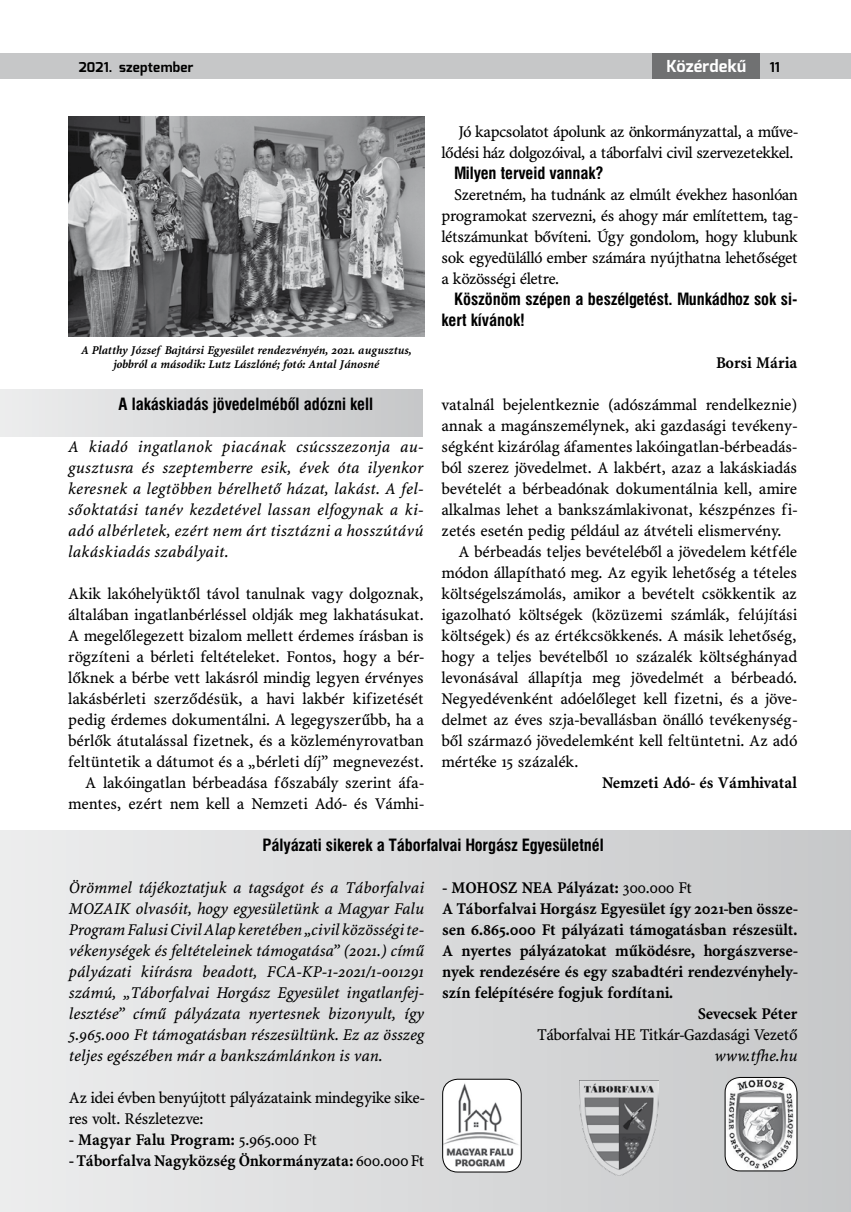
<style>
.page{position:relative;width:851px;height:1212px;background:#fff}
.page>*{position:absolute;margin:0;border:0;box-sizing:border-box;transform-origin:0 0}
.t1{font:16.5px/21px "Minion PFL";letter-spacing:.02em;color:#000;text-align:justify}
.t2{font:italic 16.5px/21px "Minion PFL";color:#000;text-align:justify}
.t3{font:700 16.5px "Minion PFL";color:#000}
.t4{font:700 16.5px/21px "Swiss 721 Cn PFL";color:#000}
.t5{font:16.5px/21px "Minion PFL";color:#000}
.t6{font:16.5px/21px "Minion PFL";letter-spacing:-.005em;color:#000;text-align:right}
.t7{font:700 16.5px "Exo";letter-spacing:.01em;color:#fff}
.t8{font:700 13.5px "Exo";letter-spacing:.015em;color:#000}
.t9{font:italic 700 12px/14.4px "Minion PFL";color:#000;text-align:center}
.s1{font-weight:400}
</style>
<div class="page">
<div style="left:0;top:53px;width:850px;height:26px;background:#c6c7c8"></div>
<div style="left:651px;top:53px;width:108px;height:26px;background:#707172"></div>
<img style="left:68px;top:116px;width:356px;height:221px">
<div style="left:0;top:389px;width:422px;height:48px;background:linear-gradient(to right,#ededee,#c6c7c9)"></div>
<div style="left:1px;top:830px;width:849px;height:382px;background:linear-gradient(to right,#ededee,#c6c7c9)"></div>
<img style="left:725px;top:1077px;width:71px;height:94px">
<div style="left:724px;top:1077px;width:73px;height:94px;border:1px solid #000;border-radius:15px"></div>
<img style="left:442px;top:1079px;width:79px;height:93px">
<div style="left:442px;top:1079px;width:79px;height:93px;border:1px solid #000;border-radius:15px"></div>
<img style="left:579px;top:1081px;width:79px;height:94px">
<p class="t8" style="left:79px;top:58px;width:116px">2021. szeptember</p>
<p class="t7" style="left:666px;top:55px;width:81px">Közérdekű</p>
<p class="t8" style="left:769px;top:58px;width:12px">11</p>
<p class="t9" style="left:81px;top:343px;width:332px">A Platthy József Bajtársi Egyesület rendezvényén, 2021. augusztus, jobbról a második: Lutz Lászlóné; fotó: Antal Jánosné</p>
<p class="t4" style="left:119px;top:394px;width:256px">A lakáskiadás jövedelméből adózni kell</p>
<p class="t2" style="left:68px;top:437px;width:357px">A kiadó ingatlanok piacának csúcsszezonja au&shy;gusztusra és szeptemberre esik, évek óta ilyenkor keresnek a legtöbben bérelhető házat, lakást. A fel&shy;sőoktatási tanév kezdetével lassan elfogynak a ki&shy;adó albérletek, ezért nem árt tisztázni a hosszútávú lakáskiadás szabályait.</p>
<p class="t1" style="left:68px;top:584px;width:357px;text-align:right">Akik lakóhelyüktől távol tanulnak vagy dolgoznak, általában ingatlanbérléssel oldják meg lakhatásukat.<br>A megelőlegezett bizalom mellett érdemes írásban is rögzíteni a bérleti feltételeket. Fontos, hogy a bér&shy;lőknek a bérbe vett lakásról mindig legyen érvényes lakásbérleti szerződésük, a havi lakbér kifizetését pedig érdemes dokumentálni. A legegyszerűbb, ha a bérlők átutalással fizetnek, és a közleményrovatban feltüntetik a dátumot és a „bérleti díj” megnevezést.<br>A lakóingatlan bérbeadása főszabály szerint áfa&shy;mentes, ezért nem kell a Nemzeti Adó- és Vámhi-</p>
<p class="t6" style="left:441px;top:122px;width:357px">Jó kapcsolatot ápolunk az önkormányzattal, a műve&shy;lődési ház dolgozóival, a táborfalvi civil szervezetekkel.</p>
<p class="t4" style="left:454px;top:163px;width:151px">Milyen terveid vannak?</p>
<p class="t1" style="left:441px;top:185px;width:357px;text-indent:13px">Szeretném, ha tudnánk az elmúlt évekhez hasonlóan programokat szervezni, és ahogy már említettem, tag&shy;létszámunkat bővíteni. Úgy gondolom, hogy klubunk sok egyedülálló ember számára nyújthatna lehetőséget a közösségi életre.</p>
<p class="t4" style="left:441px;top:289px;width:357px;text-indent:13px">Köszönöm szépen a beszélgetést. Munkádhoz sok si&shy;kert kívánok!</p>
<p class="t3" style="left:716px;top:354px;width:83px">Borsi Mária</p>
<p class="t1" style="left:441px;top:395px;width:357px">vatalnál bejelentkeznie (adószámmal rendelkeznie)</p>
<p class="t1" style="left:441px;top:416px;width:357px">annak a magánszemélynek, aki gazdasági tevékeny-</p>
<p class="t1" style="left:441px;top:437px;width:357px">ségként kizárólag áfamentes lakóingatlan-bérbeadás-</p>
<p class="t1" style="left:441px;top:458px;width:357px">ból szerez jövedelmet. A lakbért, azaz a lakáskiadás</p>
<p class="t1" style="left:441px;top:479px;width:357px">bevételét a bérbeadónak dokumentálnia kell, amire</p>
<p class="t1" style="left:441px;top:500px;width:357px">alkalmas lehet a bankszámlakivonat, készpénzes fi-</p>
<p class="t1" style="left:441px;top:521px;width:341px">zetés esetén pedig például az átvételi elismervény.</p>
<p class="t1" style="left:458px;top:542px;width:340px">A bérbeadás teljes bevételéből a jövedelem kétféle</p>
<p class="t1" style="left:441px;top:563px;width:357px">módon állapítható meg. Az egyik lehetőség a tételes</p>
<p class="t1" style="left:441px;top:584px;width:357px">költségelszámolás, amikor a bevételt csökkentik az</p>
<p class="t1" style="left:441px;top:605px;width:357px">igazolható költségek (közüzemi számlák, felújítási</p>
<p class="t1" style="left:441px;top:626px;width:356px">költségek) és az értékcsökkenés. A másik lehetőség,</p>
<p class="t1" style="left:441px;top:647px;width:357px">hogy a teljes bevételből 10 százalék költséghányad</p>
<p class="t1" style="left:441px;top:668px;width:357px">levonásával állapítja meg jövedelmét a bérbeadó.</p>
<p class="t1" style="left:441px;top:689px;width:357px">Negyedévenként adóelőleget kell fizetni, és a jöve-</p>
<p class="t1" style="left:441px;top:710px;width:357px">delmet az éves szja-bevallásban önálló tevékenység-</p>
<p class="t1" style="left:441px;top:731px;width:356px">ből származó jövedelemként kell feltüntetni. Az adó</p>
<p class="t1" style="left:441px;top:752px;width:138px">mértéke 15 százalék.</p>
<p class="t3" style="left:602px;top:774px;width:196px">Nemzeti Adó- és Vámhivatal</p>
<p class="t4" style="left:262px;top:835px;width:343px">Pályázati sikerek a Táborfalvai Horgász Egyesületnél</p>
<p class="t2" style="left:69px;top:878px;width:357px">Örömmel tájékoztatjuk a tagságot és a Táborfalvai MOZAIK olvasóit, hogy egyesületünk a Magyar Falu Program Falusi Civil Alap keretében „civil közösségi te&shy;vékenységek és feltételeinek támogatása” (2021.) című pályázati kiírásra beadott, FCA-KP-1-2021/1-001291 számú, „Táborfalvai Horgász Egyesület ingatlanfej&shy;lesztése” című pályázata nyertesnek bizonyult, így 5.965.000 Ft támogatásban részesültünk. Ez az összeg teljes egészében már a bankszámlánkon is van.</p>
<p class="t5" style="left:69px;top:1088px;width:357px">Az idei évben benyújtott pályázataink mindegyike sike&shy;res volt. Részletezve:</p>
<p class="t3" style="left:69px;top:1131px;width:249px">- Magyar Falu Program: <span class="s1">5.965.000 Ft</span></p>
<p class="t3" style="left:69px;top:1152px;width:357px">- Táborfalva Nagyközség Önkormányzata: <span class="s1">600.000 Ft</span></p>
<p class="t3" style="left:442px;top:879px;width:251px">- MOHOSZ NEA Pályázat: <span class="s1">300.000 Ft</span></p>
<p class="t3" style="left:442px;top:900px;width:357px">A Táborfalvai Horgász Egyesület így 2021-ben össze-</p>
<p class="t3" style="left:442px;top:921px;width:356px">sen 6.865.000 Ft pályázati támogatásban részesült.</p>
<p class="t3" style="left:442px;top:942px;width:357px">A nyertes pályázatokat működésre, horgászverse-</p>
<p class="t3" style="left:442px;top:963px;width:357px">nyek rendezésére és egy szabadtéri rendezvényhely-</p>
<p class="t3" style="left:442px;top:984px;width:232px">szín felépítésére fogjuk fordítani.</p>
<p class="t3" style="left:697px;top:1005px;width:101px">Sevecsek Péter</p>
<p class="t5" style="left:537px;top:1025px;width:261px">Táborfalvai HE Titkár-Gazdasági Vezető</p>
<p class="t2" style="left:714px;top:1046px;width:84px">www.tfhe.hu</p>
</div>
